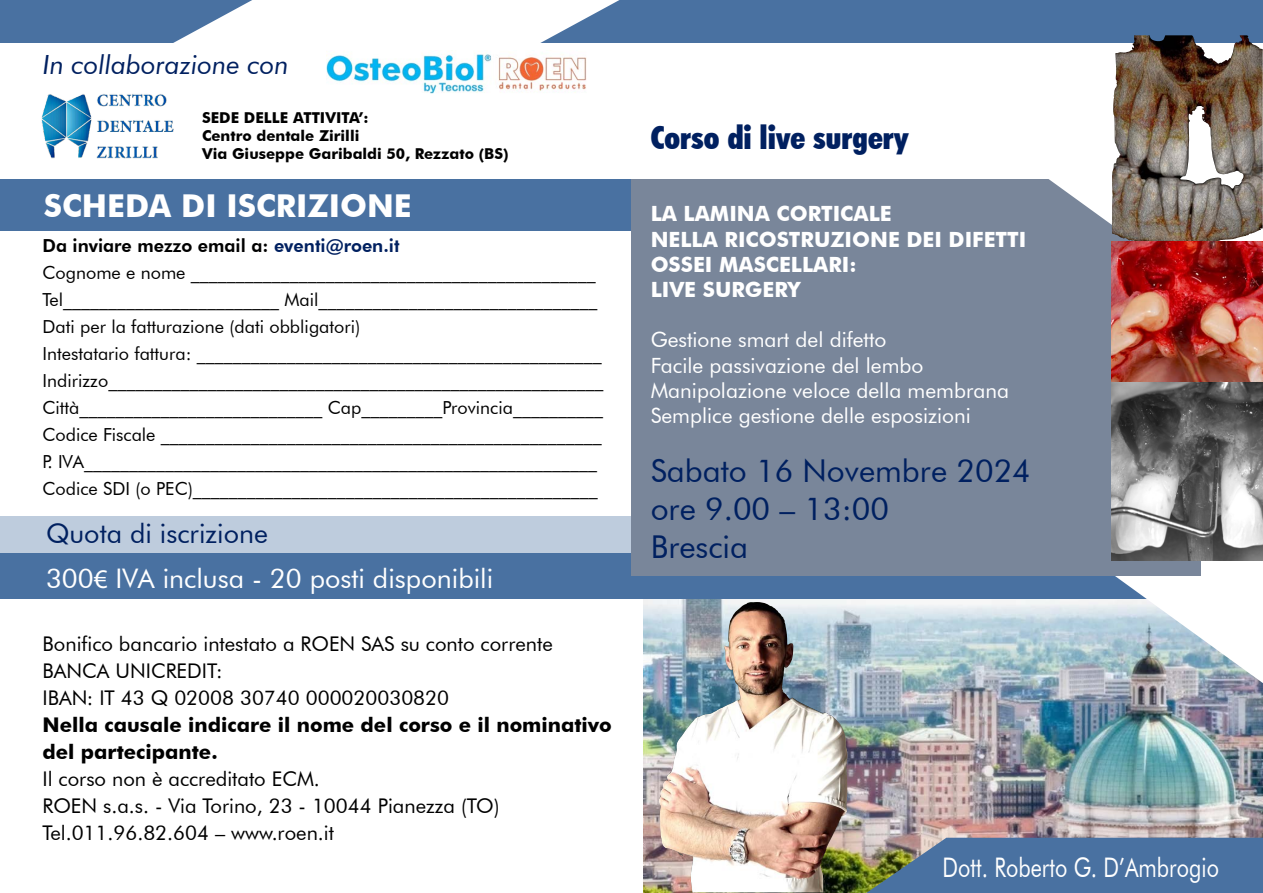
<style>
.page{position:relative;width:1263px;height:893px;background:#fff}
.page>*{position:absolute;margin:0;border:0;box-sizing:border-box;transform-origin:0 0}
.t1{font:31.5px/37.8px "Futura BT";color:#002060}
.t2{font:900 condensed 31.5px "Futura BT";color:#002060}
.t3{font:700 31.5px "Futura BT";color:#fff}
.t4{font:27px/45px "Futura BT";color:#fff}
.t5{font:27px "Futura BT";color:#fff;scale:.8 1}
.t6{font:italic 26.4px "Futura BT";color:#002060}
.t7{font:21px/25.2px "Futura BT";color:#fff}
.t8{font:700 21px/25.2px "Futura BT";color:#fff}
.t9{font:20.25px/27px "Futura BT";color:#000}
.t10{font:700 20.25px/27px "Futura BT";color:#000}
.t11{font:18px/27px "Futura BT";color:#000}
.t12{font:700 15px/18px "Futura BT";color:#000}
.s1{font-weight:800}
.s2{font-weight:800;color:#002060}
.s3{color:#002060}
.s4{font-family:"Myriad Pro"}
</style>
<div class="page">
<div style="left:0;top:0;width:1263px;height:43px;background:#4971a1"></div>
<img style="left:643px;top:599px;width:620px;height:294px">
<img style="left:659px;top:602px;width:164px;height:290px">
<div style="left:0;top:553px;width:1263px;height:46px;background:#4971a1"></div>
<div style="left:0;top:516px;width:946px;height:39px;background:#beccdd"></div>
<svg style="left:866px;top:838px;width:397px;height:55px;background:#50749a"></svg>
<svg style="left:950px;top:561px;width:313px;height:122px"></svg>
<svg style="left:0;top:0;width:619px;height:231px"></svg>
<div style="left:0;top:179px;width:664px;height:51px;background:#4971a1"></div>
<div style="left:631px;top:179px;width:570px;height:397px;background:#79869a"></div>
<svg style="left:1049px;top:76px;width:214px;height:258px"></svg>
<img style="left:1113px;top:35px;width:129px;height:135px">
<img style="left:1112px;top:242px;width:151px;height:319px">
<img style="left:38px;top:80px;width:139px;height:92px">
<img style="left:327px;top:50px;width:260px;height:44px">
<h3 class="t6" style="left:43px;top:48px;width:247px">In collaborazione con</h3>
<p class="t12" style="left:202px;top:109px;width:308px">SEDE DELLE ATTIVITA’:<br>Centro dentale Zirilli<br>Via Giuseppe Garibaldi 50, Rezzato (BS)</p>
<h1 class="t3" style="left:44px;top:186px;width:369px">SCHEDA DI ISCRIZIONE</h1>
<p class="t11" style="left:43px;top:232px;width:562px"><span class="s1">Da inviare mezzo email a:</span> <span class="s2">eventi@roen.it<br></span>Cognome e nome _____________________________________________ Tel________________________ Mail_______________________________ Dati per la fatturazione (dati obbligatori)<br>Intestatario fattura: _____________________________________________ Indirizzo_______________________________________________________ Città___________________________ Cap_________Provincia__________ Codice Fiscale _________________________________________________ P. IVA_________________________________________________________ Codice SDI (o PEC)_____________________________________________</p>
<h2 class="t4" style="left:46px;top:511px;width:449px"><span class="s3">Quota di iscrizione<br></span>300<span class="s4">€</span> IVA inclusa - 20 posti disponibili</h2>
<p class="t9" style="left:43px;top:630px;width:512px">Bonifico bancario intestato a ROEN SAS su conto corrente<br>BANCA UNICREDIT:<br>IBAN: IT 43 Q 02008 30740 000020030820</p>
<p class="t10" style="left:43px;top:711px;width:571px">Nella causale indicare il nome del corso e il nominativo del partecipante.</p>
<p class="t9" style="left:43px;top:765px;width:458px">Il corso non è accreditato ECM.<br>ROEN s.a.s. - Via Torino, 23 - 10044 Pianezza (TO)<br>Tel.011.96.82.604 – www.roen.it</p>
<h1 class="t2" style="left:651px;top:119px;width:259px">Corso di live surgery</h1>
<p class="t8" style="left:651px;top:201px;width:377px">LA LAMINA CORTICALE<br>NELLA RICOSTRUZIONE DEI DIFETTI<br>OSSEI MASCELLARI:<br>LIVE SURGERY</p>
<p class="t7" style="left:651px;top:327px;width:360px">Gestione smart del difetto<br>Facile passivazione del lembo Manipolazione veloce della membrana Semplice gestione delle esposizioni</p>
<h1 class="t1" style="left:651px;top:452px;width:382px">Sabato 16 Novembre 2024 ore 9.00 – 13:00<br>Brescia</h1>
<h2 class="t5" style="left:943px;top:851px;width:347px">Dott. Roberto G. D’Ambrogio</h2>
</div>
